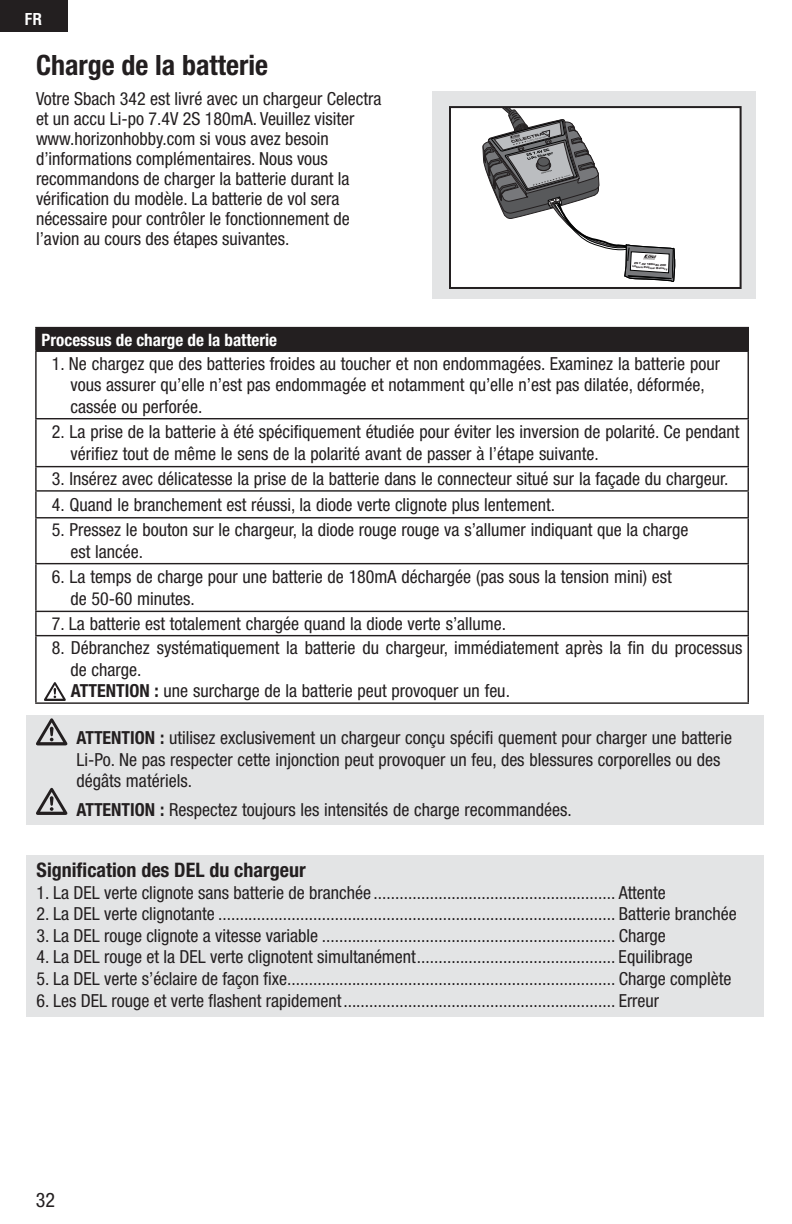
<style>
.page{position:relative;width:792px;height:1224px;background:#fff}
.page>*{position:absolute;margin:0;border:0;box-sizing:border-box;transform-origin:0 0}
.t1{font:700 condensed 28px "Helvetica Neue LT Std";color:#231f20}
.t2{font:700 condensed 20px "Helvetica Neue LT Std";color:#231f20}
.t3{font:condensed 20px "Helvetica Neue LT Std";color:#231f20}
.t4{font:condensed 18px/21.6px "Helvetica Neue LT Std";color:#231f20}
.t5{font:700 condensed 17.2px "Helvetica Neue LT Std";color:#fff}
.t6{font:700 condensed 16px "Helvetica LT Std";color:#fff}
.t7{font:700 2.8px/3.4px "Eurostile LT Std";color:#231f20;text-align:center}
.s1{font-weight:700}
</style>
<div class="page">
<div style="left:0;top:0;width:67px;height:31px;background:#231f20"></div>
<div style="left:432px;top:92px;width:324px;height:207px;background:#e3e4e5"></div>
<div style="left:27px;top:716px;width:737px;height:109px;background:#e3e4e5"></div>
<div style="left:36px;top:328px;width:712px;height:23px;background:#231f20"></div>
<hr style="left:35px;top:327px;width:714px;height:1px;background:#231f20">
<hr style="left:35px;top:328px;width:2px;height:23px;background:#231f20">
<svg style="left:748px;top:328px;width:1px;height:23px"></svg>
<hr style="left:35px;top:351px;width:714px;height:1px;background:#231f20">
<hr style="left:35px;top:352px;width:2px;height:66px;background:#231f20">
<hr style="left:748px;top:352px;width:1px;height:66px;background:#231f20">
<hr style="left:35px;top:418px;width:714px;height:1px;background:#231f20">
<hr style="left:35px;top:419px;width:2px;height:47px;background:#231f20">
<hr style="left:748px;top:419px;width:1px;height:47px;background:#231f20">
<hr style="left:35px;top:466px;width:714px;height:1px;background:#231f20">
<hr style="left:35px;top:467px;width:2px;height:23px;background:#231f20">
<hr style="left:35px;top:490px;width:714px;height:2px;background:#231f20">
<hr style="left:35px;top:492px;width:2px;height:25px;background:#231f20">
<svg style="left:748px;top:467px;width:1px;height:50px"></svg>
<hr style="left:35px;top:517px;width:714px;height:1px;background:#231f20">
<hr style="left:35px;top:518px;width:2px;height:45px;background:#231f20">
<hr style="left:748px;top:518px;width:1px;height:45px;background:#231f20">
<hr style="left:35px;top:563px;width:714px;height:1px;background:#231f20">
<hr style="left:35px;top:564px;width:2px;height:47px;background:#231f20">
<hr style="left:748px;top:564px;width:1px;height:47px;background:#231f20">
<hr style="left:35px;top:611px;width:714px;height:1px;background:#231f20">
<hr style="left:35px;top:612px;width:2px;height:23px;background:#231f20">
<svg style="left:748px;top:612px;width:1px;height:23px"></svg>
<hr style="left:35px;top:635px;width:714px;height:1px;background:#231f20">
<hr style="left:35px;top:636px;width:2px;height:66px;background:#231f20">
<hr style="left:748px;top:636px;width:1px;height:66px;background:#231f20">
<hr style="left:35px;top:702px;width:714px;height:2px;background:#231f20">
<div style="left:450px;top:107px;width:291px;height:181px;background:#fff"></div>
<svg style="left:483px;top:109px;width:192px;height:173px"></svg>
<div style="left:449px;top:106px;width:293px;height:183px;border:2px solid #231f20"></div>
<svg style="left:36px;top:718px;width:31px;height:27px"></svg>
<svg style="left:36px;top:788px;width:31px;height:27px"></svg>
<svg style="left:44px;top:682px;width:22px;height:19px"></svg>
<div style="left:27px;top:855px;width:737px;height:162px;background:#e3e4e5"></div>
<p class="t6" style="left:25px;top:14px;width:19px">FR</p>
<h1 class="t1" style="left:36px;top:55px;width:234px">Charge de la batterie</h1>
<p class="t4" style="left:36px;top:91px;width:347px;line-height:20px">Votre Sbach 342 est livré avec un chargeur Celectra et un accu Li-po 7.4V 2S 180mA. Veuillez visiter www.horizonhobby.com si vous avez besoin d’informations complémentaires. Nous vous recommandons de charger la batterie durant la vérification du modèle. La batterie de vol sera nécessaire pour contrôler le fonctionnement de l’avion au cours des étapes suivantes.</p>
<p class="t7" style="left:633px;top:261px;width:36px;rotate:4deg">2S 7.4V 180mAh 20C<br>Lithium Polymer Battery</p>
<p class="t5" style="left:42px;top:333px;width:237px">Processus de charge de la batterie</p>
<p class="t4" style="left:70px;top:355px;width:651px;text-indent:-19px">1. Ne chargez que des batteries froides au toucher et non endommagées. Examinez la batterie pour vous assurer qu’elle n’est pas endommagée et notamment qu’elle n’est pas dilatée, déformée, cassée ou perforée.</p>
<p class="t4" style="left:70px;top:423px;width:671px;text-indent:-19px">2. La prise de la batterie à été spécifiquement étudiée pour éviter les inversion de polarité. Ce pendant vérifiez tout de même le sens de la polarité avant de passer à l’étape suivante.</p>
<p class="t4" style="left:52px;top:470px;width:678px">3. Insérez avec délicatesse la prise de la batterie dans le connecteur situé sur la façade du chargeur.</p>
<p class="t4" style="left:52px;top:496px;width:505px">4. Quand le branchement est réussi, la diode verte clignote plus lentement.</p>
<p class="t4" style="left:70px;top:521px;width:620px;text-indent:-19px">5. Pressez le bouton sur le chargeur, la diode rouge rouge va s’allumer indiquant que la charge est lancée.</p>
<p class="t4" style="left:70px;top:568px;width:603px;text-indent:-19px">6. La temps de charge pour une batterie de 180mA déchargée (pas sous la tension mini) est de 50-60 minutes.</p>
<p class="t4" style="left:52px;top:615px;width:456px">7. La batterie est totalement chargée quand la diode verte s’allume.</p>
<p class="t4" style="left:70px;top:639px;width:674px;text-indent:-19px">8. Débranchez systématiquement la batterie du chargeur, immédiatement après la fin du processus de charge.<br><span class="s1">ATTENTION :</span> une surcharge de la batterie peut provoquer un feu.</p>
<p class="t4" style="left:76px;top:729px;width:657px"><span class="s1">ATTENTION :</span> utilisez exclusivement un chargeur conçu spécifi quement pour charger une batterie<br>Li-Po. Ne pas respecter cette injonction peut provoquer un feu, des blessures corporelles ou des dégâts matériels.</p>
<p class="t4" style="left:76px;top:801px;width:497px"><span class="s1">ATTENTION :</span> Respectez toujours les intensités de charge recommandées.</p>
<p class="t2" style="left:37px;top:863px;width:271px">Signification des DEL du chargeur</p>
<p class="t4" style="left:37px;top:884px;width:631px">1. La DEL verte clignote sans batterie de branchée ........................................................ Attente</p>
<p class="t4" style="left:37px;top:905px;width:702px">2. La DEL verte clignotante ............................................................................................ Batterie branchée</p>
<p class="t4" style="left:37px;top:927px;width:631px">3. La DEL rouge clignote a vitesse variable .................................................................... Charge</p>
<p class="t4" style="left:37px;top:948px;width:658px">4. La DEL rouge et la DEL verte clignotent simultanément .............................................. Equilibrage</p>
<p class="t4" style="left:37px;top:970px;width:696px">5. La DEL verte s’éclaire de façon fixe ............................................................................ Charge complète</p>
<p class="t4" style="left:37px;top:992px;width:624px">6. Les DEL rouge et verte flashent rapidement ............................................................... Erreur</p>
<p class="t3" style="left:36px;top:1192px;width:21px">32</p>
</div>
